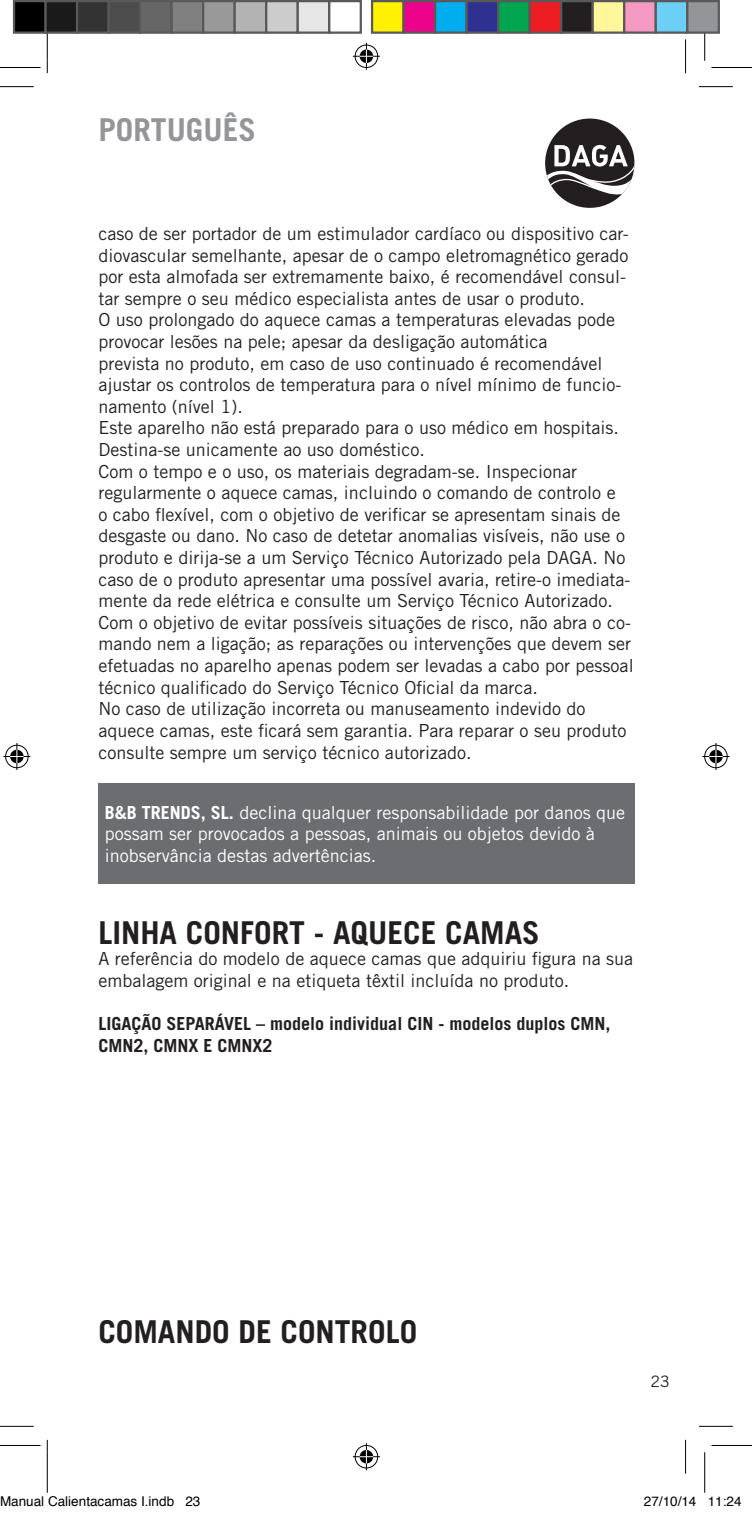
<style>
.page{position:relative;width:752px;height:1513px;background:#fff}
.page>*{position:absolute;margin:0;border:0;box-sizing:border-box;transform-origin:0 0}
.t1{font:700 31.5px "Trade Gothic LT Std";color:#231f20}
.t2{font:700 31.5px "Trade Gothic LT Std";color:#939598}
.t3{font:18px/21.6px "Trade Gothic LT Std";color:#231f20}
.t4{font:18px/21.6px "Trade Gothic LT Std";color:#fff}
.t5{font:700 18px/21.6px "Trade Gothic LT Std";color:#231f20}
.t6{font:15.75px "Trade Gothic LT Std";color:#231f20}
.t7{font:13.5px "Helvetica";color:#000}
.s1{font-weight:700}
</style>
<div class="page">
<div style="left:545px;top:119px;width:89px;height:89px;background:#231f20;border-radius:50%"></div>
<svg style="left:545px;top:145px;width:89px;height:52px"></svg>
<div style="left:98px;top:784px;width:536px;height:100px;background:#6c6d70"></div>
<hr style="left:0;top:86px;width:34px;height:1px;background:#000">
<hr style="left:699px;top:86px;width:33px;height:1px;background:#000">
<hr style="left:0;top:1426px;width:34px;height:1px;background:#000">
<hr style="left:699px;top:1426px;width:33px;height:1px;background:#000">
<hr style="left:47px;top:39px;width:1px;height:34px;background:#000">
<hr style="left:47px;top:1439px;width:1px;height:34px;background:#000">
<hr style="left:685px;top:39px;width:1px;height:34px;background:#000">
<hr style="left:685px;top:1439px;width:1px;height:34px;background:#000">
<hr style="left:0;top:67px;width:40px;height:1px;background:#000">
<hr style="left:711px;top:67px;width:40px;height:1px;background:#000">
<hr style="left:0;top:1445px;width:40px;height:1px;background:#000">
<hr style="left:711px;top:1445px;width:40px;height:1px;background:#000">
<hr style="left:47px;top:20px;width:1px;height:41px;background:#000">
<hr style="left:47px;top:1452px;width:1px;height:40px;background:#000">
<hr style="left:704px;top:20px;width:1px;height:41px;background:#000">
<hr style="left:704px;top:1452px;width:1px;height:40px;background:#000">
<svg style="left:353px;top:43px;width:27px;height:27px"></svg>
<svg style="left:353px;top:1443px;width:27px;height:27px"></svg>
<svg style="left:3px;top:743px;width:27px;height:27px"></svg>
<svg style="left:702px;top:743px;width:27px;height:27px"></svg>
<div style="left:14px;top:1px;width:32px;height:32px;background:#000"></div>
<div style="left:13px;top:0;width:34px;height:34px;border:2px solid #595959"></div>
<div style="left:46px;top:1px;width:31px;height:32px;background:#1a1a1a"></div>
<div style="left:44px;top:0;width:34px;height:34px;border:2px solid #595959"></div>
<div style="left:77px;top:1px;width:32px;height:32px;background:#333"></div>
<div style="left:76px;top:0;width:34px;height:34px;border:2px solid #595959"></div>
<div style="left:109px;top:1px;width:31px;height:32px;background:#4d4d4d"></div>
<div style="left:107px;top:0;width:34px;height:34px;border:2px solid #595959"></div>
<div style="left:140px;top:1px;width:32px;height:32px;background:#666"></div>
<div style="left:139px;top:0;width:34px;height:34px;border:2px solid #595959"></div>
<div style="left:172px;top:1px;width:31px;height:32px;background:#808080"></div>
<div style="left:170px;top:0;width:34px;height:34px;border:2px solid #595959"></div>
<div style="left:203px;top:1px;width:32px;height:32px;background:#999"></div>
<div style="left:202px;top:0;width:34px;height:34px;border:2px solid #595959"></div>
<div style="left:235px;top:1px;width:31px;height:32px;background:#b3b3b3"></div>
<div style="left:233px;top:0;width:34px;height:34px;border:2px solid #595959"></div>
<div style="left:266px;top:1px;width:32px;height:32px;background:#ccc"></div>
<div style="left:265px;top:0;width:34px;height:34px;border:2px solid #595959"></div>
<div style="left:298px;top:1px;width:31px;height:32px;background:#e6e6e6"></div>
<div style="left:296px;top:0;width:34px;height:34px;border:2px solid #595959"></div>
<div style="left:328px;top:0;width:34px;height:34px;border:2px solid #595959"></div>
<div style="left:372px;top:1px;width:31px;height:32px;background:#fff101"></div>
<div style="left:371px;top:0;width:33px;height:34px;border:2px solid #595959"></div>
<div style="left:403px;top:1px;width:32px;height:32px;background:#ed028c"></div>
<div style="left:402px;top:0;width:34px;height:34px;border:2px solid #595959"></div>
<div style="left:435px;top:1px;width:31px;height:32px;background:#00aeef"></div>
<div style="left:434px;top:0;width:33px;height:34px;border:2px solid #595959"></div>
<div style="left:466px;top:1px;width:32px;height:32px;background:#2e3092"></div>
<div style="left:465px;top:0;width:34px;height:34px;border:2px solid #595959"></div>
<div style="left:498px;top:1px;width:31px;height:32px;background:#00a54f"></div>
<div style="left:497px;top:0;width:33px;height:34px;border:2px solid #595959"></div>
<div style="left:529px;top:1px;width:32px;height:32px;background:#ee1d23"></div>
<div style="left:528px;top:0;width:34px;height:34px;border:2px solid #595959"></div>
<div style="left:561px;top:1px;width:31px;height:32px;background:#231f20"></div>
<div style="left:560px;top:0;width:33px;height:34px;border:2px solid #595959"></div>
<div style="left:592px;top:1px;width:32px;height:32px;background:#fff79a"></div>
<div style="left:591px;top:0;width:34px;height:34px;border:2px solid #595959"></div>
<div style="left:624px;top:1px;width:31px;height:32px;background:#f499c2"></div>
<div style="left:623px;top:0;width:33px;height:34px;border:2px solid #595959"></div>
<div style="left:655px;top:1px;width:32px;height:32px;background:#6bcff6"></div>
<div style="left:654px;top:0;width:34px;height:34px;border:2px solid #595959"></div>
<div style="left:687px;top:1px;width:31px;height:32px;background:#939598"></div>
<div style="left:686px;top:0;width:33px;height:34px;border:2px solid #595959"></div>
<h1 class="t2" style="left:98px;top:111px;width:159px">PORTUGUÊS</h1>
<p class="t3" style="left:98px;top:223px;width:536px">caso de ser portador de um estimulador cardíaco ou dispositivo car&shy;diovascular semelhante, apesar de o campo eletromagnético gerado por esta almofada ser extremamente baixo, é recomendável consul&shy;tar sempre o seu médico especialista antes de usar o produto.<br>O uso prolongado do aquece camas a temperaturas elevadas pode provocar lesões na pele; apesar da desligação automática<br>prevista no produto, em caso de uso continuado é recomendável ajustar os controlos de temperatura para o nível mínimo de funcio&shy;namento (nível 1).<br>Este aparelho não está preparado para o uso médico em hospitais.<br>Destina-se unicamente ao uso doméstico.<br>Com o tempo e o uso, os materiais degradam-se. Inspecionar regularmente o aquece camas, incluindo o comando de controlo e<br>o cabo flexível, com o objetivo de verificar se apresentam sinais de desgaste ou dano. No caso de detetar anomalias visíveis, não use o produto e dirija-se a um Serviço Técnico Autorizado pela DAGA. No caso de o produto apresentar uma possível avaria, retire-o imediata&shy;mente da rede elétrica e consulte um Serviço Técnico Autorizado.<br>Com o objetivo de evitar possíveis situações de risco, não abra o co&shy;mando nem a ligação; as reparações ou intervenções que devem ser efetuadas no aparelho apenas podem ser levadas a cabo por pessoal técnico qualificado do Serviço Técnico Oficial da marca.<br>No caso de utilização incorreta ou manuseamento indevido do aquece camas, este ficará sem garantia. Para reparar o seu produto consulte sempre um serviço técnico autorizado.</p>
<p class="t4" style="left:105px;top:801px;width:522px"><span class="s1">B&amp;B TRENDS, SL.</span> declina qualquer responsabilidade por danos que possam ser provocados a pessoas, animais ou objetos devido à inobservância destas advertências.</p>
<h1 class="t1" style="left:98px;top:913px;width:443px">LINHA CONFORT - AQUECE CAMAS</h1>
<p class="t3" style="left:98px;top:948px;width:536px">A referência do modelo de aquece camas que adquiriu figura na sua embalagem original e na etiqueta têxtil incluída no produto.</p>
<p class="t5" style="left:98px;top:1012px;width:513px">LIGAÇÃO SEPARÁVEL – modelo individual CIN - modelos duplos CMN,<br>CMN2, CMNX E CMNX2</p>
<h1 class="t1" style="left:98px;top:1312px;width:320px">COMANDO DE CONTROLO</h1>
<p class="t6" style="left:650px;top:1371px;width:21px">23</p>
<p class="t7" style="left:0;top:1491px;width:202px">Manual Calientacamas I.indb 23</p>
<p class="t7" style="left:643px;top:1491px;width:99px">27/10/14 11:24</p>
</div>
